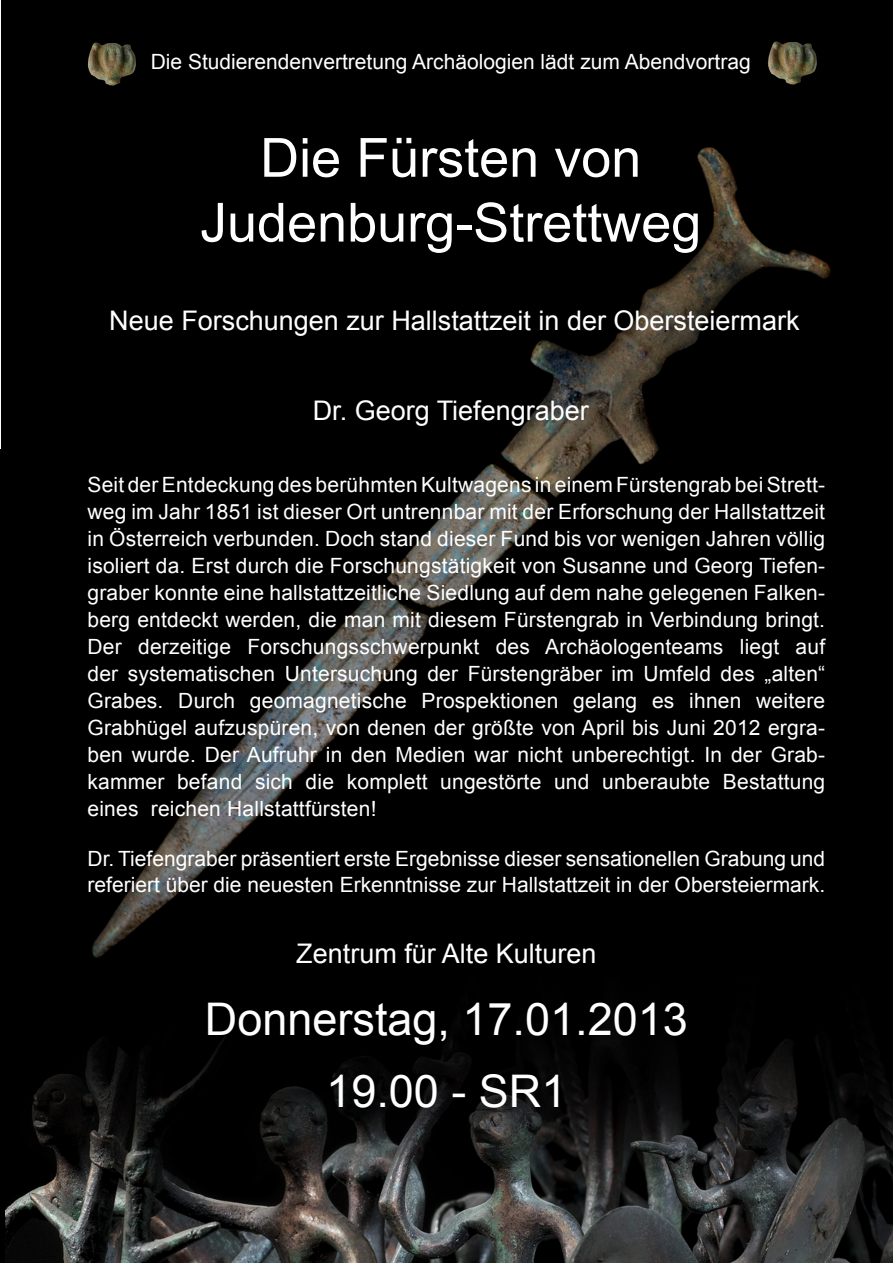
<style>
.page{position:relative;width:893px;height:1263px;background:#fff}
.page>*{position:absolute;margin:0;border:0;box-sizing:border-box;transform-origin:0 0}
.t1{font:54px "Arial";color:#fff}
.t2{font:45px "Arial";color:#fff}
.t3{font:27px "Arial";color:#fff}
.t4{font:21px/27px "Arial";letter-spacing:.01em;color:#fff;text-align:justify}
</style>
<div class="page">
<div style="left:7px;top:0;width:886px;height:72px;background:#000"></div>
<img style="left:5px;top:1059px;width:888px;height:204px">
<img style="left:760px;top:39px;width:63px;height:33px">
<img style="left:79px;top:39px;width:64px;height:33px">
<img style="left:0;top:72px;width:893px;height:987px">
<p class="t4" style="left:151px;top:48px;width:602px">Die Studierendenvertretung Archäologien lädt zum Abendvortrag</p>
<p class="t1" style="left:260px;top:122px;width:383px">Die Fürsten von</p>
<p class="t1" style="left:200px;top:187px;width:503px">Judenburg-Strettweg</p>
<p class="t3" style="left:109px;top:303px;width:692px">Neue Forschungen zur Hallstattzeit in der Obersteiermark</p>
<p class="t3" style="left:313px;top:393px;width:278px">Dr. Georg Tiefengraber</p>
<p class="t4" style="left:88px;top:471px;width:739px">Seit der Entdeckung des berühmten Kultwagens in einem Fürstengrab bei Strett&shy;weg im Jahr 1851 ist dieser Ort untrennbar mit der Erforschung der Hallstattzeit in Österreich verbunden. Doch stand dieser Fund bis vor wenigen Jahren völlig isoliert da. Erst durch die Forschungstätigkeit von Susanne und Georg Tiefen&shy;graber konnte eine hallstattzeitliche Siedlung auf dem nahe gelegenen Falken&shy;berg entdeckt werden, die man mit diesem Fürstengrab in Verbindung bringt.</p>
<p class="t4" style="left:88px;top:633px;width:739px">Der derzeitige Forschungsschwerpunkt des Archäologenteams liegt auf der systematischen Untersuchung der Fürstengräber im Umfeld des „alten“</p>
<p class="t4" style="left:88px;top:687px;width:739px">Grabes. Durch geomagnetische Prospektionen gelang es ihnen weitere Grabhügel aufzuspüren, von denen der größte von April bis Juni 2012 ergra&shy;ben wurde. Der Aufruhr in den Medien war nicht unberechtigt. In der Grab&shy;kammer befand sich die komplett ungestörte und unberaubte Bestattung</p>
<p class="t4" style="left:88px;top:795px;width:290px">eines reichen Hallstattfürsten!</p>
<p class="t4" style="left:88px;top:847px;width:739px;line-height:25.2px">Dr. Tiefengraber präsentiert erste Ergebnisse dieser sensationellen Grabung und referiert über die neuesten Erkenntnisse zur Hallstattzeit in der Obersteiermark.</p>
<p class="t3" style="left:296px;top:936px;width:302px">Zentrum für Alte Kulturen</p>
<p class="t2" style="left:205px;top:990px;width:484px">Donnerstag, 17.01.2013</p>
<p class="t2" style="left:326px;top:1062px;width:242px">19.00 - SR1</p>
</div>
